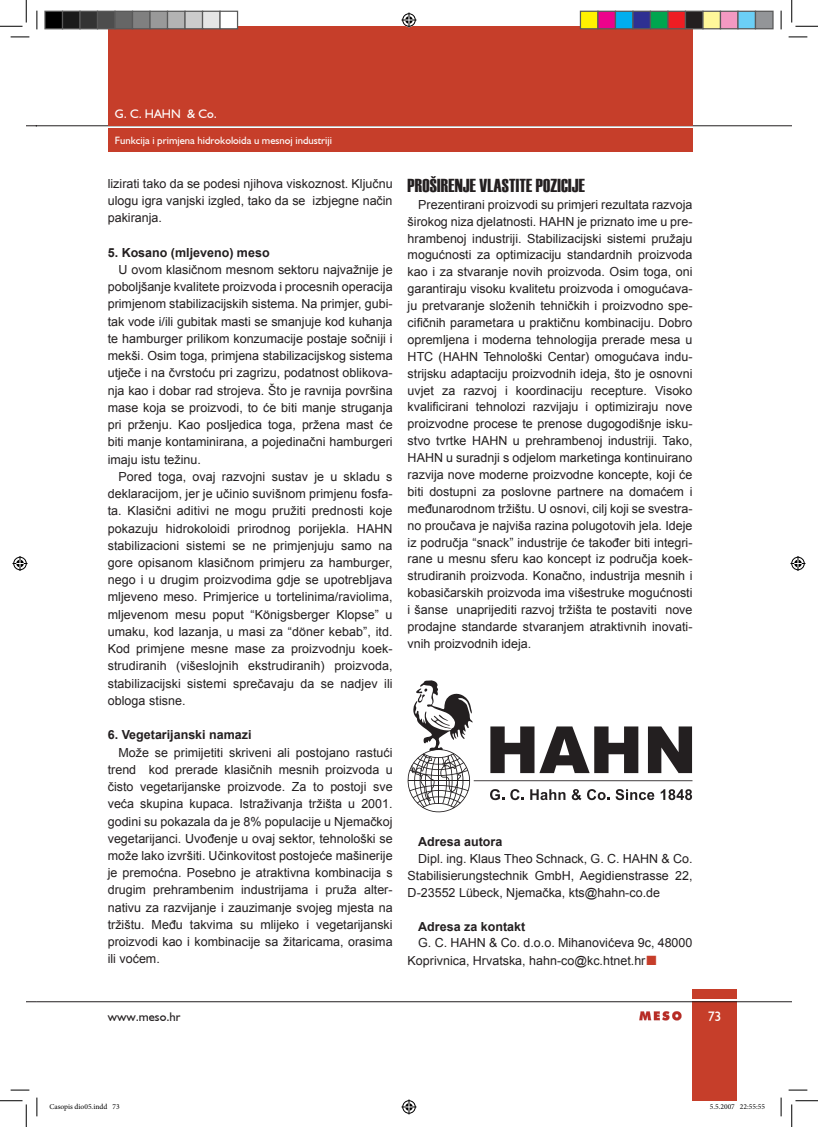
<style>
.page{position:relative;width:818px;height:1127px;background:#fff}
.page>*{position:absolute;margin:0;border:0;box-sizing:border-box;transform-origin:0 0}
.t1{font:18.75px "Haettenschweiler";letter-spacing:.01em;color:#231f20}
.t2{font:13.75px "Humanist 521 BT";color:#fff}
.t3{font:12.5px/17.2px "Arial";color:#231f20;text-align:justify}
.t4{font:700 12.5px "Arial";color:#231f20}
.t5{font:12.5px "Humanist 521 BT";color:#fff}
.t6{font:12.5px "Humanist 521 BT";color:#231f20}
.t7{font:10.62px "Humanist 521 BT";color:#fff}
.t8{font:7.5px "Minion Pro";color:#000}
.s1{font-size:20px;color:#c63e2a}
</style>
<div class="page">
<svg style="left:639px;top:1011px;width:43px;height:9px"></svg>
<hr style="left:37px;top:125px;width:755px;height:1px;background:#231f20">
<div style="left:108px;top:26px;width:584px;height:100px;background:#c63e2a"></div>
<div style="left:692px;top:1001px;width:45px;height:99px;background:#c63e2a"></div>
<hr style="left:37px;top:1001px;width:755px;height:1px;background:#231f20">
<div style="left:692px;top:989px;width:45px;height:9px;background:#c63e2a"></div>
<div style="left:108px;top:128px;width:584px;height:24px;background:#c63e2a"></div>
<svg style="left:407px;top:680px;width:285px;height:133px"></svg>
<svg style="left:11px;top:36px;width:18px;height:2px"></svg>
<svg style="left:788px;top:36px;width:19px;height:2px"></svg>
<svg style="left:11px;top:1089px;width:18px;height:1px"></svg>
<svg style="left:788px;top:1089px;width:19px;height:1px"></svg>
<svg style="left:36px;top:11px;width:2px;height:18px"></svg>
<svg style="left:36px;top:1097px;width:2px;height:18px"></svg>
<svg style="left:780px;top:11px;width:2px;height:18px"></svg>
<svg style="left:780px;top:1097px;width:2px;height:18px"></svg>
<svg style="left:0;top:0;width:27px;height:27px"></svg>
<svg style="left:0;top:1100px;width:27px;height:26px"></svg>
<svg style="left:791px;top:0;width:27px;height:27px"></svg>
<svg style="left:791px;top:1100px;width:27px;height:26px"></svg>
<svg style="left:401px;top:13px;width:15px;height:15px"></svg>
<svg style="left:401px;top:1099px;width:15px;height:15px"></svg>
<svg style="left:13px;top:556px;width:15px;height:15px"></svg>
<svg style="left:790px;top:556px;width:15px;height:15px"></svg>
<div style="left:45px;top:11px;width:18px;height:18px;background:#000"></div>
<div style="left:44px;top:11px;width:19px;height:18px;border:1px solid #595959"></div>
<div style="left:63px;top:11px;width:17px;height:18px;background:#1a1a1a"></div>
<div style="left:62px;top:11px;width:19px;height:18px;border:1px solid #595959"></div>
<div style="left:80px;top:11px;width:18px;height:18px;background:#333"></div>
<div style="left:79px;top:11px;width:19px;height:18px;border:1px solid #595959"></div>
<div style="left:98px;top:11px;width:17px;height:18px;background:#4d4d4d"></div>
<div style="left:97px;top:11px;width:19px;height:18px;border:1px solid #595959"></div>
<div style="left:115px;top:11px;width:18px;height:18px;background:#666"></div>
<div style="left:114px;top:11px;width:19px;height:18px;border:1px solid #595959"></div>
<div style="left:133px;top:11px;width:17px;height:18px;background:#808080"></div>
<div style="left:132px;top:11px;width:19px;height:18px;border:1px solid #595959"></div>
<div style="left:150px;top:11px;width:18px;height:18px;background:#999"></div>
<div style="left:149px;top:11px;width:19px;height:18px;border:1px solid #595959"></div>
<div style="left:168px;top:11px;width:17px;height:18px;background:#b3b3b3"></div>
<div style="left:167px;top:11px;width:19px;height:18px;border:1px solid #595959"></div>
<div style="left:185px;top:11px;width:18px;height:18px;background:#ccc"></div>
<div style="left:184px;top:11px;width:19px;height:18px;border:1px solid #595959"></div>
<div style="left:203px;top:11px;width:17px;height:18px;background:#e5e5e5"></div>
<div style="left:202px;top:11px;width:19px;height:18px;border:1px solid #595959"></div>
<div style="left:220px;top:11px;width:18px;height:18px;background:#fff"></div>
<div style="left:219px;top:11px;width:19px;height:18px;border:1px solid #595959"></div>
<div style="left:580px;top:11px;width:18px;height:18px;background:#fff101"></div>
<div style="left:580px;top:11px;width:18px;height:18px;border:1px solid #595959"></div>
<div style="left:598px;top:11px;width:17px;height:18px;background:#ed028c"></div>
<div style="left:597px;top:11px;width:19px;height:18px;border:1px solid #595959"></div>
<div style="left:615px;top:11px;width:18px;height:18px;background:#00aeef"></div>
<div style="left:615px;top:11px;width:18px;height:18px;border:1px solid #595959"></div>
<div style="left:633px;top:11px;width:17px;height:18px;background:#2e3092"></div>
<div style="left:632px;top:11px;width:19px;height:18px;border:1px solid #595959"></div>
<div style="left:650px;top:11px;width:18px;height:18px;background:#00a54f"></div>
<div style="left:650px;top:11px;width:18px;height:18px;border:1px solid #595959"></div>
<div style="left:668px;top:11px;width:17px;height:18px;background:#ee1d23"></div>
<div style="left:667px;top:11px;width:19px;height:18px;border:1px solid #595959"></div>
<div style="left:685px;top:11px;width:18px;height:18px;background:#231f20"></div>
<div style="left:685px;top:11px;width:18px;height:18px;border:1px solid #595959"></div>
<div style="left:703px;top:11px;width:17px;height:18px;background:#fff79a"></div>
<div style="left:702px;top:11px;width:19px;height:18px;border:1px solid #595959"></div>
<div style="left:720px;top:11px;width:18px;height:18px;background:#f499c2"></div>
<div style="left:720px;top:11px;width:18px;height:18px;border:1px solid #595959"></div>
<div style="left:738px;top:11px;width:17px;height:18px;background:#6bcff6"></div>
<div style="left:737px;top:11px;width:19px;height:18px;border:1px solid #595959"></div>
<div style="left:755px;top:11px;width:18px;height:18px;background:#939598"></div>
<div style="left:755px;top:11px;width:18px;height:18px;border:1px solid #595959"></div>
<p class="t5" style="left:115px;top:106px;width:104px">G. C. HAHN &amp; Co.</p>
<p class="t7" style="left:115px;top:134px;width:219px">Funkcija i primjena hidrokoloida u mesnoj industriji</p>
<p class="t3" style="left:108px;top:175px;width:286px">lizirati tako da se podesi njihova viskoznost. Ključnu ulogu igra vanjski izgled, tako da se izbjegne način pakiranja.</p>
<p class="t4" style="left:108px;top:244px;width:163px">5. Kosano (mljeveno) meso</p>
<p class="t3" style="left:108px;top:261px;width:286px;text-indent:11px">U ovom klasičnom mesnom sektoru najvažnije je poboljšanje kvalitete proizvoda i procesnih operacija primjenom stabilizacijskih sistema. Na primjer, gubi&shy;tak vode i/ili gubitak masti se smanjuje kod kuhanja te hamburger prilikom konzumacije postaje sočniji i mekši. Osim toga, primjena stabilizacijskog sistema utječe i na čvrstoću pri zagrizu, podatnost oblikova&shy;nja kao i dobar rad strojeva. Što je ravnija površina mase koja se proizvodi, to će biti manje struganja pri prženju. Kao posljedica toga, pržena mast će biti manje kontaminirana, a pojedinačni hamburgeri imaju istu težinu.</p>
<p class="t3" style="left:108px;top:468px;width:286px;text-indent:11px">Pored toga, ovaj razvojni sustav je u skladu s deklaracijom, jer je učinio suvišnom primjenu fosfa&shy;ta. Klasični aditivi ne mogu pružiti prednosti koje pokazuju hidrokoloidi prirodnog porijekla. HAHN stabilizacioni sistemi se ne primjenjuju samo na gore opisanom klasičnom primjeru za hamburger, nego i u drugim proizvodima gdje se upotrebljava mljeveno meso. Primjerice u tortelinima/raviolima, mljevenom mesu poput “Königsberger Klopse” u umaku, kod lazanja, u masi za “döner kebab”, itd.<br>Kod primjene mesne mase za proizvodnju koek&shy;strudiranih (višeslojnih ekstrudiranih) proizvoda, stabilizacijski sistemi sprečavaju da se nadjev ili obloga stisne.</p>
<p class="t4" style="left:108px;top:726px;width:145px">6. Vegetarijanski namazi</p>
<p class="t3" style="left:108px;top:743px;width:286px;text-indent:11px">Može se primijetiti skriveni ali postojano rastući trend kod prerade klasičnih mesnih proizvoda u čisto vegetarijanske proizvode. Za to postoji sve veća skupina kupaca. Istraživanja tržišta u 2001. godini su pokazala da je 8% populacije u Njemačkoj vegetarijanci. Uvođenje u ovaj sektor, tehnološki se može lako izvršiti. Učinkovitost postojeće mašinerije je premoćna. Posebno je atraktivna kombinacija s drugim prehrambenim industrijama i pruža alter&shy;nativu za razvijanje i zauzimanje svojeg mjesta na tržištu. Među takvima su mlijeko i vegetarijanski proizvodi kao i kombinacije sa žitaricama, orasima ili voćem.</p>
<h1 class="t1" style="left:408px;top:172px;width:179px">PROŠIRENJE VLASTITE POZICIJE</h1>
<p class="t3" style="left:408px;top:196px;width:286px;line-height:16.9px;text-indent:11px">Prezentirani proizvodi su primjeri rezultata razvoja širokog niza djelatnosti. HAHN je priznato ime u pre&shy;hrambenoj industriji. Stabilizacijski sistemi pružaju mogućnosti za optimizaciju standardnih proizvoda kao i za stvaranje novih proizvoda. Osim toga, oni garantiraju visoku kvalitetu proizvoda i omogućava&shy;ju pretvaranje složenih tehničkih i proizvodno spe&shy;cifičnih parametara u praktičnu kombinaciju. Dobro opremljena i moderna tehnologija prerade mesa u HTC (HAHN Tehnološki Centar) omogućava indu&shy;strijsku adaptaciju proizvodnih ideja, što je osnovni uvjet za razvoj i koordinaciju recepture. Visoko kvalificirani tehnolozi razvijaju i optimiziraju nove proizvodne procese te prenose dugogodišnje isku&shy;stvo tvrtke HAHN u prehrambenoj industriji. Tako, HAHN u suradnji s odjelom marketinga kontinuirano razvija nove moderne proizvodne koncepte, koji će biti dostupni za poslovne partnere na domaćem i međunarodnom tržištu. U osnovi, cilj koji se svestra&shy;no proučava je najviša razina polugotovih jela. Ideje iz područja “snack” industrije će također biti integri&shy;rane u mesnu sferu kao koncept iz područja koek&shy;strudiranih proizvoda. Konačno, industrija mesnih i kobasičarskih proizvoda ima višestruke mogućnosti i šanse unaprijediti razvoj tržišta te postaviti nove prodajne standarde stvaranjem atraktivnih inovati&shy;vnih proizvodnih ideja.</p>
<p class="t4" style="left:418px;top:833px;width:86px">Adresa autora</p>
<p class="t3" style="left:408px;top:850px;width:286px;line-height:16.9px;text-indent:11px">Dipl. ing. Klaus Theo Schnack, G. C. HAHN &amp; Co.<br>Stabilisierungstechnik GmbH, Aegidienstrasse 22, D-23552 Lübeck, Njemačka, kts@hahn-co.de</p>
<p class="t4" style="left:418px;top:917px;width:108px">Adresa za kontakt</p>
<p class="t3" style="left:408px;top:934px;width:286px;text-indent:11px">G. C. HAHN &amp; Co. d.o.o. Mihanovićeva 9c, 48000<br>Koprivnica, Hrvatska, hahn-co@kc.htnet.hr<span class="s1">■</span></p>
<p class="t6" style="left:108px;top:1008px;width:74px">www.meso.hr</p>
<p class="t2" style="left:708px;top:1007px;width:15px">73</p>
<p class="t8" style="left:49px;top:1101px;width:72px">Casopis dio05.indd 73</p>
<p class="t8" style="left:710px;top:1101px;width:57px">5.5.2007 22:55:55</p>
</div>
